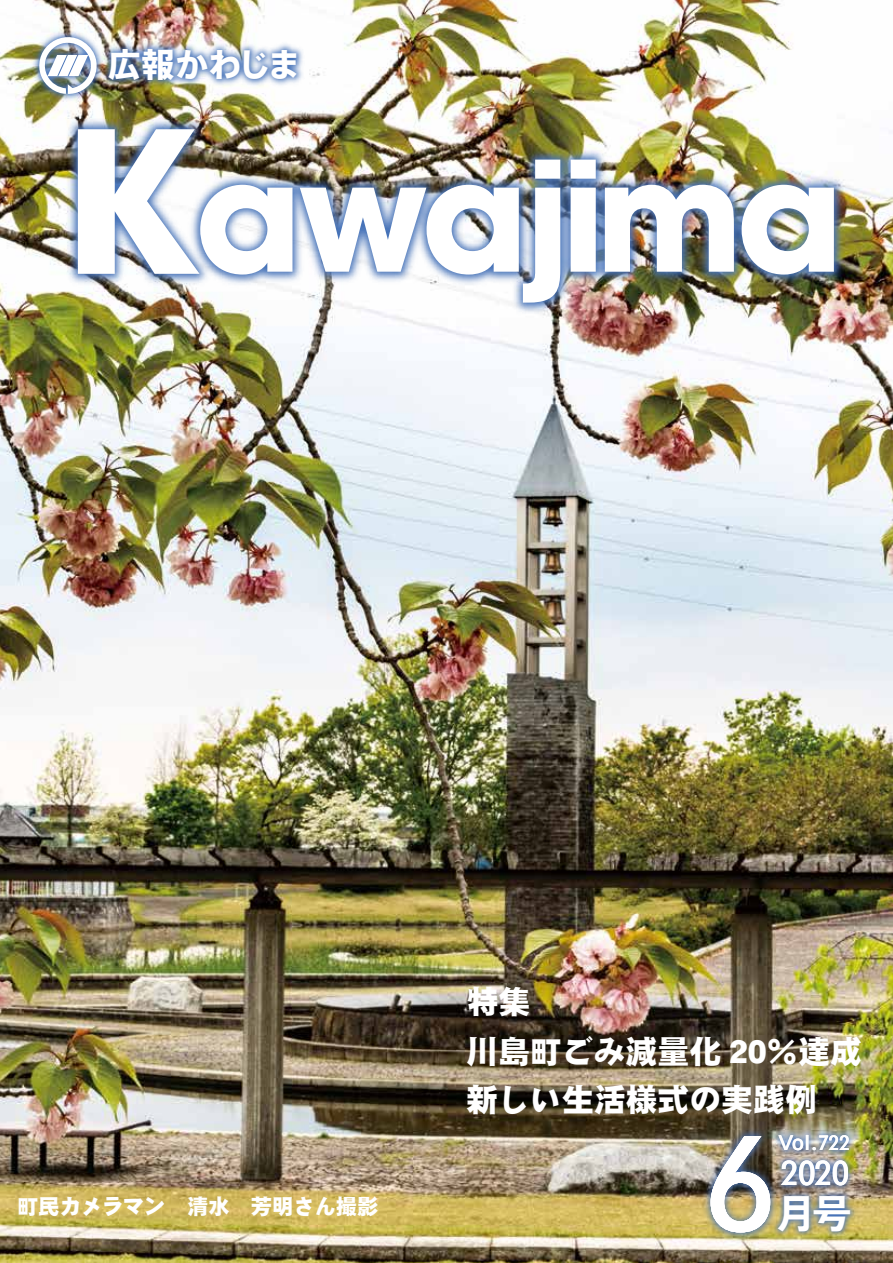
<style>
.page{position:relative;width:893px;height:1263px;background:#fff}
.page>*{position:absolute;margin:0;border:0;box-sizing:border-box;transform-origin:0 0}
.t1{font:151.5px "ITC Avant Garde MM 740 750";letter-spacing:-.04em;color:#fff}
.t2{font:137.85px "Spartan Book Classified";color:#fff}
.t3{font:700 39px "Axis Std";color:#fff}
.t4{font:35.1px "Spartan Book Classified";color:#fff}
.t5{font:800 33px "Axis Std";letter-spacing:.02em;color:#fff}
.t6{font:31.95px/48.4px "DF Gothic EB WINP RKSJ H";color:#fff}
.t7{font:21.3px "DF Gothic EB WINP RKSJ H";color:#fff}
.t8{font:21px "Spartan Book Classified";color:#fff}
.s1{font-size:195.3px}
</style>
<div class="page">
<img style="left:0;top:0;width:893px;height:1263px">
<img style="left:3px;top:47px;width:890px;height:352px">
<img style="left:152px;top:0;width:205px;height:142px">
<img style="left:0;top:0;width:152px;height:150px">
<img style="left:827px;top:1077px;width:66px;height:186px">
<img style="left:650px;top:1058px;width:177px;height:205px">
<img style="left:37px;top:35px;width:62px;height:59px">
<p class="t5" style="left:108px;top:39px;width:195px">広報かわじま</p>
<h1 class="t1" style="left:61px;top:118px;width:784px"><span class="s1">K</span>awajima</h1>
<p class="t6" style="left:467px;top:977px;width:65px">特集</p>
<p class="t7" style="left:17px;top:1196px;width:363px">町民カメラマン　清水　芳明さん撮影</p>
<p class="t6" style="left:466px;top:1027px;width:397px">川島町ごみ減量化 20％達成新しい生活様式の実践例</p>
<h2 class="t2" style="left:706px;top:1099px;width:70px">6</h2>
<p class="t8" style="left:778px;top:1130px;width:73px">Vol.722</p>
<p class="t4" style="left:780px;top:1152px;width:70px">2020</p>
<p class="t3" style="left:776px;top:1183px;width:76px">月号</p>
</div>
